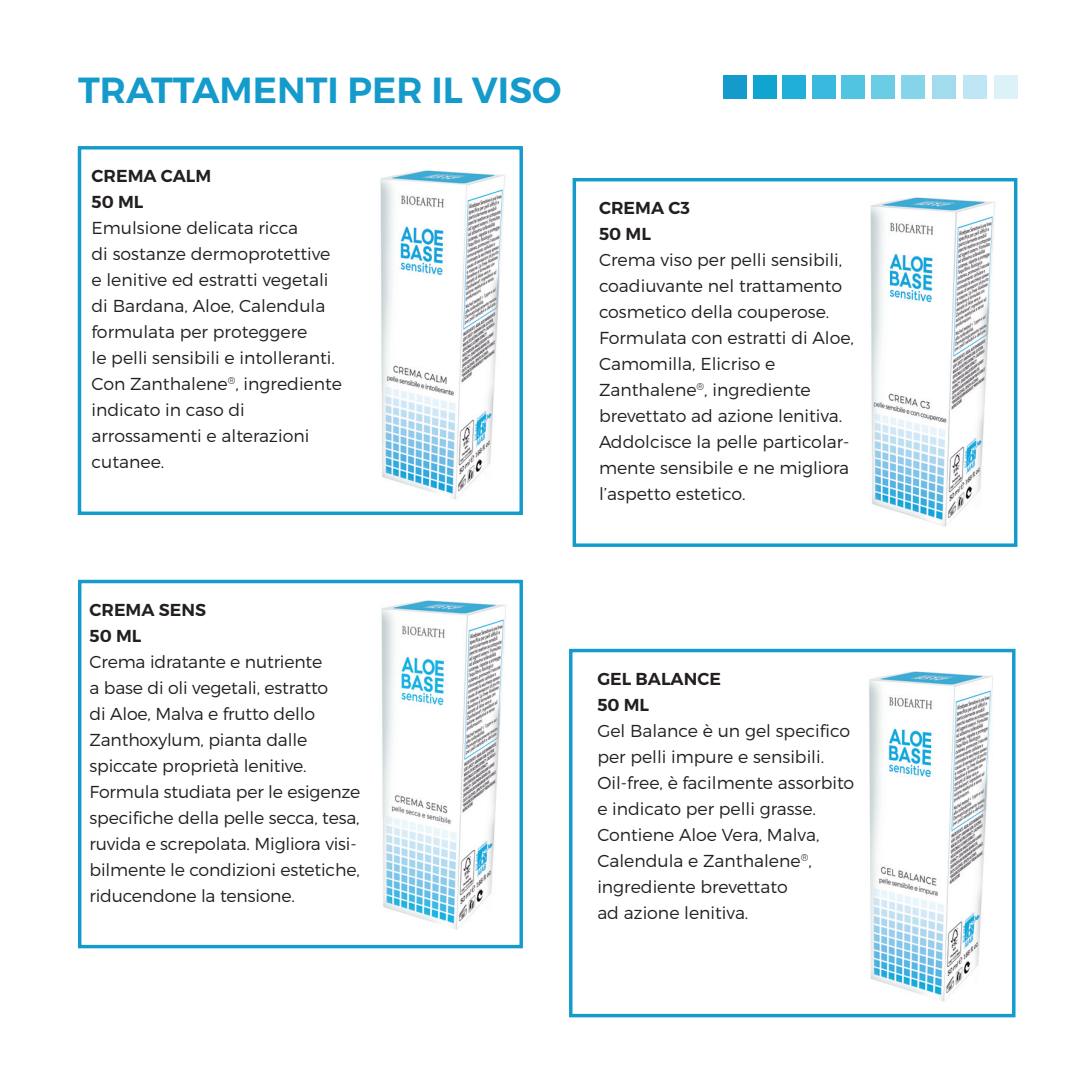
<style>
.page{position:relative;width:1092px;height:1092px;background:#fff}
.page>*{position:absolute;margin:0;border:0;box-sizing:border-box;transform-origin:0 0}
.t1{font:600 36.25px "Montserrat";color:#149bcb}
.t2{font:300 17.25px/26px "Montserrat";color:#231f20}
.t3{font:600 17.25px/26px "Montserrat";color:#231f20}
</style>
<div class="page">
<div style="left:572px;top:178px;width:445px;height:369px;border:3px solid #149bcb"></div>
<div style="left:78px;top:146px;width:445px;height:369px;border:3px solid #149bcb"></div>
<img style="left:870px;top:197px;width:125px;height:330px">
<img style="left:380px;top:170px;width:125px;height:330px">
<div style="left:569px;top:648px;width:446px;height:369px;border:3px solid #149bcb"></div>
<div style="left:78px;top:579px;width:445px;height:369px;border:3px solid #149bcb"></div>
<img style="left:381px;top:600px;width:125px;height:330px">
<img style="left:869px;top:671px;width:124px;height:331px">
<div style="left:723px;top:75px;width:24px;height:24px;background:#149bcb"></div>
<div style="left:752px;top:75px;width:24px;height:24px;background:#0fa5d0"></div>
<div style="left:782px;top:75px;width:23px;height:24px;background:#20afd8"></div>
<div style="left:811px;top:75px;width:24px;height:24px;background:#39b9dd"></div>
<div style="left:841px;top:75px;width:24px;height:24px;background:#51c4e1"></div>
<div style="left:870px;top:75px;width:24px;height:24px;background:#6acce5"></div>
<div style="left:900px;top:75px;width:24px;height:24px;background:#85d4e9"></div>
<div style="left:931px;top:75px;width:24px;height:24px;background:#a2dcec"></div>
<div style="left:962px;top:75px;width:24px;height:24px;background:#bee6f4"></div>
<div style="left:993px;top:75px;width:24px;height:24px;background:#dcf2f8"></div>
<h1 class="t1" style="left:78px;top:67px;width:485px">TRATTAMENTI PER IL VISO</h1>
<p class="t3" style="left:91px;top:163px;width:121px">CREMA CALM<br>50 ML</p>
<p class="t2" style="left:91px;top:215px;width:252px">Emulsione delicata ricca<br>di sostanze dermoprotettive e lenitive ed estratti vegetali di Bardana, Aloe, Calendula formulata per proteggere<br>le pelli sensibili e intolleranti.<br>Con Zanthalene<sup>®</sup>, ingrediente indicato in caso di arrossamenti e alterazioni cutanee.</p>
<p class="t3" style="left:599px;top:195px;width:92px">CREMA C3<br>50 ML</p>
<p class="t2" style="left:599px;top:247px;width:256px">Crema viso per pelli sensibili, coadiuvante nel trattamento cosmetico della couperose.<br>Formulata con estratti di Aloe,<br>Camomilla, Elicriso e<br>Zanthalene<sup>®</sup>, ingrediente brevettato ad azione lenitiva.<br>Addolcisce la pelle particolar&shy;mente sensibile e ne migliora l’aspetto estetico.</p>
<p class="t3" style="left:89px;top:597px;width:118px">CREMA SENS<br>50 ML</p>
<p class="t2" style="left:89px;top:648px;width:272px">Crema idratante e nutriente<br>a base di oli vegetali, estratto<br>di Aloe, Malva e frutto dello<br>Zanthoxylum, pianta dalle spiccate proprietà lenitive.<br>Formula studiata per le esigenze specifiche della pelle secca, tesa, ruvida e screpolata. Migliora visi&shy;bilmente le condizioni estetiche, riducendone la tensione.</p>
<p class="t3" style="left:597px;top:666px;width:125px">GEL BALANCE<br>50 ML</p>
<p class="t2" style="left:597px;top:717px;width:258px">Gel Balance è un gel specifico per pelli impure e sensibili.<br>Oil-free, è facilmente assorbito e indicato per pelli grasse.<br>Contiene Aloe Vera, Malva,<br>Calendula e Zanthalene<sup>®</sup>, ingrediente brevettato<br>ad azione lenitiva.</p>
</div>
